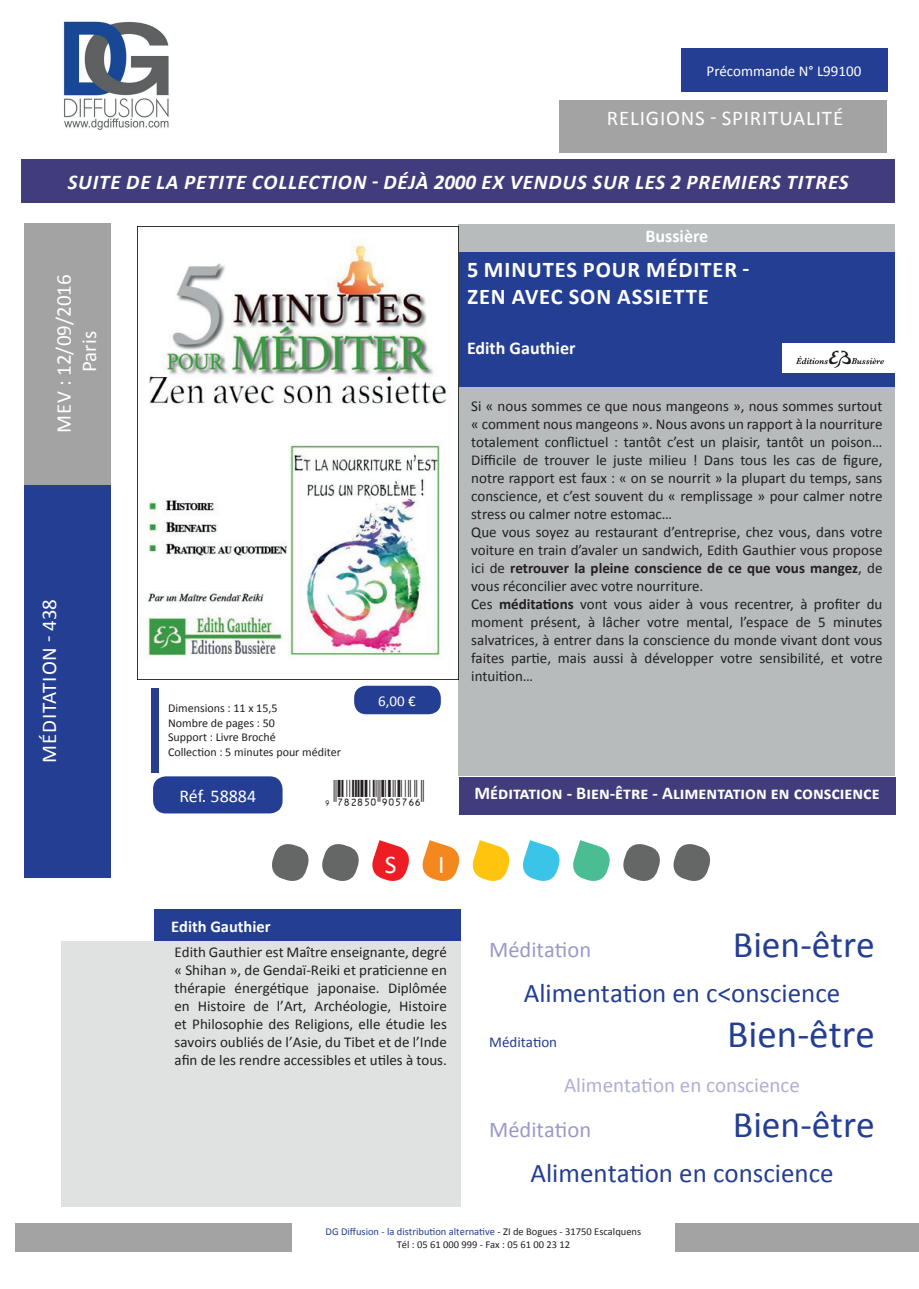
<style>
.page{position:relative;width:919px;height:1289px;background:#fff}
.page>*{position:absolute;margin:0;border:0;box-sizing:border-box;transform-origin:0 0}
.Titre_MEV{font:39px "Calibri";color:#233e92}
.Titre_MEV-2{font:37.5px "Calibri";color:#233e92}
.Titre_MEV-3{font:27px "Calibri";color:#233e92}
.texte_format___NB_pa{font:25.5px "Calibri";color:#fff}
.t1{font:700 22.5px "Calibri";letter-spacing:.04em;color:#fff}
.Titre_MEV-4{font:22.5px "Calibri";color:#9a9ac8}
.Accroche{font:italic 700 21px "Calibri";letter-spacing:.04em;color:#fff}
.Titre_MEV-5{font:21px "Calibri";letter-spacing:.04em;color:#fff}
.Titre_MEV-6{font:21px "Calibri";color:#aeafd4}
.Titre_MEV-7{font:21px "Calibri";color:#fff}
.Titre_collection{font:21px "Calibri";letter-spacing:.04em;color:#fff}
.t2{font:19.5px "ID Automation UPCEANXS";color:#231f20}
.t3{font:700 18px "Calibri";color:#fff}
.t4{font:18px "Calibri";color:#fff}
.t5{font:700 16.5px "Calibri";color:#fff}
.texte_BIO{font:15px/18px "Calibri";color:#231f20;text-align:justify}
.Titre_Précommande{font:15px "Calibri";color:#fff}
.Titre_MEV-8{font:15px "Calibri";color:#233e92}
.Prix{font:15px "Calibri";color:#fff}
.t6{font:12px "Calibri";color:#231f20}
.texte_format___NB_pa-2{font:10.5px "Calibri";color:#233e92}
.texte_format___NB_pa-3{font:10.5px "Calibri";color:#231f20}
.s1{font-weight:700}
.s2{color:#231f20}
</style>
<div class="page">
<div style="left:680px;top:49px;width:207px;height:43px;background:#233e92"></div>
<div style="left:675px;top:1222px;width:243px;height:29px;background:#a4a3a3"></div>
<div style="left:15px;top:1222px;width:276px;height:29px;background:#a4a3a3"></div>
<div style="left:24px;top:484px;width:87px;height:393px;background:#233e92"></div>
<div style="left:24px;top:223px;width:87px;height:261px;background:#a4a3a3"></div>
<img style="left:64px;top:21px;width:105px;height:109px">
<div style="left:459px;top:777px;width:436px;height:38px;background:#413d7c"></div>
<div style="left:153px;top:776px;width:129px;height:37px;background:#233e92;border-radius:13px"></div>
<div style="left:21px;top:159px;width:874px;height:43px;background:#413d7c"></div>
<div style="left:458px;top:387px;width:437px;height:388px;background:#b7bbbb"></div>
<div style="left:458px;top:224px;width:437px;height:28px;background:#b7bbbb"></div>
<svg style="left:322px;top:844px;width:37px;height:37px"></svg>
<svg style="left:272px;top:844px;width:37px;height:37px"></svg>
<svg style="left:623px;top:844px;width:37px;height:37px"></svg>
<svg style="left:673px;top:844px;width:38px;height:37px"></svg>
<svg style="left:372px;top:840px;width:88px;height:41px"></svg>
<svg style="left:472px;top:840px;width:38px;height:41px"></svg>
<svg style="left:523px;top:840px;width:37px;height:41px"></svg>
<svg style="left:573px;top:840px;width:37px;height:41px"></svg>
<div style="left:458px;top:252px;width:437px;height:135px;background:#233e92"></div>
<div style="left:354px;top:685px;width:87px;height:29px;background:#233e92;border-radius:12px"></div>
<div style="left:151px;top:689px;width:7px;height:84px;background:#253f8e"></div>
<div style="left:61px;top:941px;width:399px;height:266px;background:#e0e1e1"></div>
<div style="left:154px;top:909px;width:306px;height:32px;background:#233e92"></div>
<div style="left:559px;top:100px;width:327px;height:53px;background:#a4a3a3"></div>
<img style="left:782px;top:344px;width:113px;height:28px">
<img style="left:137px;top:227px;width:311px;height:452px">
<p class="Titre_Précommande" style="left:706px;top:61px;width:156px">Précommande N° L99100</p>
<p class="Titre_MEV-5" style="left:607px;top:103px;width:238px">RELIGIONS - SPIRITUALITÉ</p>
<p class="Accroche" style="left:68px;top:167px;width:782px">SUITE DE LA PETITE COLLECTION - DÉJÀ 2000 EX VENDUS SUR LES 2 PREMIERS TITRES</p>
<p class="Titre_MEV-7" style="left:49px;top:433px;width:160px;rotate:-90deg">MEV : 12/09/2016</p>
<p class="Titre_MEV-5" style="left:75px;top:372px;width:42px;rotate:-90deg">Paris</p>
<p class="Titre_collection" style="left:35px;top:763px;width:166px;rotate:-90deg">MÉDITATION - 438</p>
<p class="t3" style="left:645px;top:223px;width:64px">Bussière</p>
<p class="t1" style="left:467px;top:254px;width:284px">5 MINUTES POUR MÉDITER -</p>
<p class="t1" style="left:467px;top:281px;width:243px">ZEN AVEC SON ASSIETTE</p>
<p class="t3" style="left:467px;top:335px;width:110px">Edith Gauthier</p>
<p class="t6" style="left:168px;top:700px;width:111px">Dimensions : 11 x 15,5</p>
<p class="t6" style="left:168px;top:714px;width:108px">Nombre de pages : 50</p>
<p class="t6" style="left:168px;top:729px;width:109px">Support : Livre Broché</p>
<p class="t6" style="left:168px;top:743px;width:174px">Collection : 5 minutes pour méditer</p>
<p class="Prix" style="left:378px;top:690px;width:39px">6,00 €</p>
<p class="t4" style="left:179px;top:783px;width:78px">Réf. 58884</p>
<p class="t2" style="left:321px;top:775px;width:105px">y(7IC8F0*TKPRQQ(</p>
<p class="texte_format___NB_pa" style="left:385px;top:846px;width:13px">S</p>
<p class="texte_format___NB_pa" style="left:438px;top:846px;width:8px">I</p>
<p class="t5" style="left:171px;top:914px;width:101px">Edith Gauthier</p>
<p class="texte_BIO" style="left:174px;top:942px;width:274px">Edith Gauthier est Maître enseignante, degré « Shihan », de Gendaï-Reiki et praticienne en thérapie énergétique japonaise. Diplômée en Histoire de l’Art, Archéologie, Histoire et Philosophie des Religions, elle étudie les savoirs oubliés de l’Asie, du Tibet et de l’Inde afin de les rendre accessibles et utiles à tous.</p>
<p class="texte_BIO" style="left:471px;top:396px;width:412px">Si « nous sommes ce que nous mangeons », nous sommes surtout « comment nous mangeons ». Nous avons un rapport à la nourriture totalement conflictuel : tantôt c’est un plaisir, tantôt un poison… Difficile de trouver le juste milieu ! Dans tous les cas de figure, notre rapport est faux : « on se nourrit » la plupart du temps, sans conscience, et c’est souvent du « remplissage » pour calmer notre stress ou calmer notre estomac…</p>
<p class="texte_BIO" style="left:471px;top:522px;width:412px">Que vous soyez au restaurant d’entreprise, chez vous, dans votre voiture en train d’avaler un sandwich, Edith Gauthier vous propose ici de <span class="s1">retrouver la pleine conscience de ce que vous mangez</span>, de vous réconcilier avec votre nourriture.</p>
<p class="texte_BIO" style="left:471px;top:594px;width:412px">Ces <span class="s1">méditations</span> vont vous aider à vous recentrer, à profiter du moment présent, à lâcher votre mental, l’espace de 5 minutes salvatrices, à entrer dans la conscience du monde vivant dont vous faites partie, mais aussi à développer votre sensibilité, et votre intuition…</p>
<p class="t3" style="left:474px;top:780px;width:407px">Méditation - Bien-être - Alimentation en conscience</p>
<p class="Titre_MEV-4" style="left:489px;top:933px;width:103px">Méditation</p>
<p class="Titre_MEV-2" style="left:733px;top:918px;width:143px">Bien-être</p>
<p class="Titre_MEV-3" style="left:523px;top:973px;width:318px">Alimentation en c&lt;onscience</p>
<p class="Titre_MEV-8" style="left:489px;top:1031px;width:69px">Méditation</p>
<p class="Titre_MEV" style="left:727px;top:1006px;width:149px">Bien-être</p>
<p class="Titre_MEV-6" style="left:564px;top:1070px;width:237px">Alimentation en conscience</p>
<p class="Titre_MEV-4" style="left:489px;top:1113px;width:103px">Méditation</p>
<p class="Titre_MEV-2" style="left:733px;top:1098px;width:143px">Bien-être</p>
<p class="Titre_MEV-3" style="left:530px;top:1153px;width:304px">Alimentation en conscience</p>
<p class="texte_format___NB_pa-2" style="left:325px;top:1224px;width:317px">DG Diffusion - la distribution alternative <span class="s2">- ZI de Bogues - 31750 Escalquens</span></p>
<p class="texte_format___NB_pa-3" style="left:396px;top:1236px;width:175px">Tél : 05 61 000 999 - Fax : 05 61 00 23 12</p>
</div>
